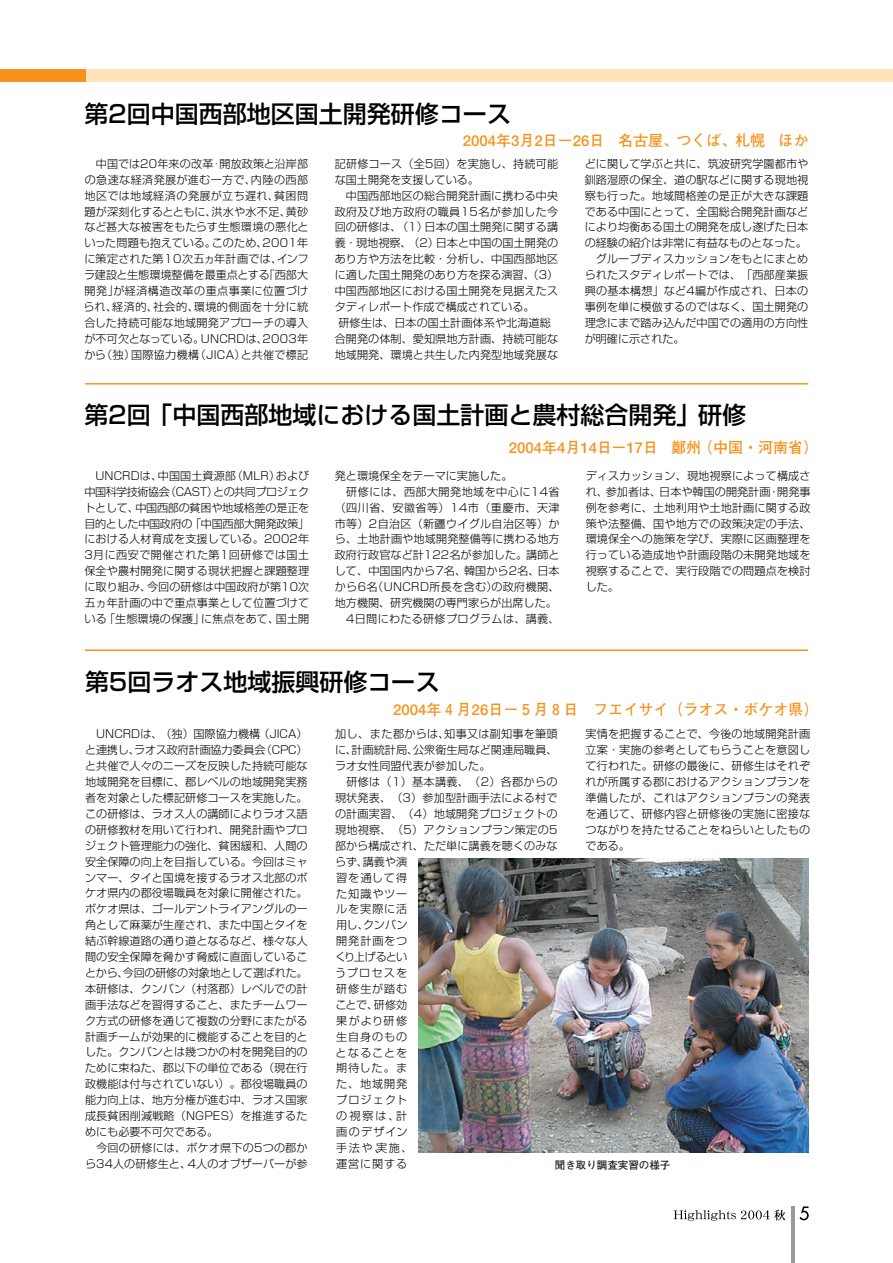
<style>
.page{position:relative;width:893px;height:1263px;background:#fff}
.page>*{position:absolute;margin:0;border:0;box-sizing:border-box;transform-origin:0 0}
.t1{font:500 24px "Shin Go";color:#000}
.t2{font:700 15px "Futo Go B101";color:#f7931d}
.t3{font:300 11.1px/15.9px "Shin Go";letter-spacing:.005em;color:#000;text-align:justify}
.t4{font:300 11.1px "Shin Go";letter-spacing:.03em;color:#000}
.t5{font:700 10.5px "Futo Go B101";color:#231f20}
</style>
<div class="page">
<div style="left:0;top:69px;width:892px;height:12px;background:#fee4b8"></div>
<hr style="left:791px;top:1206px;width:3px;height:57px;background:#999">
<div style="left:0;top:69px;width:85px;height:13px;background:#f7931d"></div>
<hr style="left:85px;top:383px;width:723px;height:2px;background:#f7931d">
<hr style="left:85px;top:649px;width:723px;height:2px;background:#f7931d">
<svg style="left:673px;top:1210px;width:112px;height:11px"></svg>
<svg style="left:799px;top:1206px;width:9px;height:14px"></svg>
<img style="left:419px;top:858px;width:389px;height:295px">
<h1 class="t1" style="left:85px;top:105px;width:428px">第2回中国西部地区国土開発研修コース</h1>
<h2 class="t2" style="left:462px;top:135px;width:347px">2004年3月2日－26日　名古屋、つくば、札幌　ほか</h2>
<p class="t3" style="left:84px;top:157px;width:226px">　中国では20年来の改革･開放政策と沿岸部の急速な経済発展が進む一方で、内陸の西部地区では地域経済の発展が立ち遅れ、貧困問題が深刻化するとともに、洪水や水不足、黄砂など甚大な被害をもたらす生態環境の悪化といった問題も抱えている。このため、2001年に策定された第10次五ヵ年計画では、インフラ建設と生態環境整備を最重点とする｢西部大開発｣が経済構造改革の重点事業に位置づけられ、経済的、社会的、環境的側面を十分に統合した持続可能な地域開発アプローチの導入が不可欠となっている。UNCRDは、2003年から（独）国際協力機構（JICA）と共催で標記</p>
<p class="t3" style="left:335px;top:157px;width:225px">記研修コース（全5回）を実施し、持続可能</p>
<p class="t3" style="left:584px;top:157px;width:225px;text-align:left">どに関して学ぶと共に、筑波研究学園都市や釧路湿原の保全、道の駅などに関する現地視察も行った。地域間格差の是正が大きな課題である中国にとって、全国総合開発計画などにより均衡ある国土の開発を成し遂げた日本の経験の紹介は非常に有益なものとなった。　グループディスカッションをもとにまとめられたスタディレポートでは、「西部産業振興の基本構想」など4編が作成され、日本の事例を単に模倣するのではなく、国土開発の理念にまで踏み込んだ中国での適用の方向性が明確に示された。</p>
<p class="t3" style="left:335px;top:173px;width:146px">な国土開発を支援している。</p>
<p class="t3" style="left:335px;top:189px;width:225px">　中国西部地区の総合開発計画に携わる中央</p>
<p class="t4" style="left:335px;top:207px;width:225px">政府及び地方政府の職員15名が参加した今</p>
<p class="t3" style="left:335px;top:221px;width:225px">回の研修は、（1）日本の国土開発に関する講</p>
<p class="t3" style="left:335px;top:237px;width:225px">義・現地視察、（2）日本と中国の国土開発の</p>
<p class="t3" style="left:335px;top:253px;width:225px">あり方や方法を比較・分析し、中国西部地区</p>
<p class="t3" style="left:335px;top:269px;width:225px">に適した国土開発のあり方を探る演習、（3）</p>
<p class="t3" style="left:335px;top:284px;width:225px">中国西部地区における国土開発を見据えたス</p>
<p class="t3" style="left:335px;top:300px;width:201px">タディレポート作成で構成されている。</p>
<p class="t3" style="left:338px;top:316px;width:214px">研修生は、日本の国土計画体系や北海道総</p>
<p class="t3" style="left:335px;top:332px;width:225px">合開発の体制、愛知県地方計画、持続可能な</p>
<p class="t3" style="left:335px;top:348px;width:225px">地域開発、環境と共生した内発型地域発展な</p>
<h1 class="t1" style="left:84px;top:406px;width:663px">第2回「中国西部地域における国土計画と農村総合開発」研修</h1>
<h2 class="t2" style="left:509px;top:441px;width:311px">2004年4月14日－17日　鄭州（中国・河南省）</h2>
<p class="t3" style="left:84px;top:469px;width:226px;text-indent:11px">UNCRDは、中国国土資源部（MLR）および中国科学技術協会（CAST）との共同プロジェクトとして、中国西部の貧困や地域格差の是正を目的とした中国政府の「中国西部大開発政策」における人材育成を支援している。2002年3月に西安で開催された第1回研修では国土保全や農村開発に関する現状把握と課題整理に取り組み、今回の研修は中国政府が第10次五ヵ年計画の中で重点事業として位置づけている「生態環境の保護」に焦点をあて、国土開</p>
<p class="t3" style="left:335px;top:469px;width:226px;text-align:left">発と環境保全をテーマに実施した。<br>　研修には、西部大開発地域を中心に14省（四川省、安徽省等）14市（重慶市、天津市等）2自治区（新疆ウイグル自治区等）から、土地計画や地域開発整備等に携わる地方政府行政官など計122名が参加した。講師として、中国国内から7名、韓国から2名、日本から6名（UNCRD所長を含む）の政府機関、地方機関、研究機関の専門家らが出席した。　4日間にわたる研修プログラムは、講義、</p>
<p class="t3" style="left:585px;top:469px;width:226px">ディスカッション、現地視察によって構成され、参加者は、日本や韓国の開発計画・開発事例を参考に、土地利用や土地計画に関する政策や法整備、国や地方での政策決定の手法、環境保全への施策を学び、実際に区画整理を行っている造成地や計画段階の未開発地域を視察することで、実行段階での問題点を検討した。</p>
<h1 class="t1" style="left:85px;top:673px;width:356px">第5回ラオス地域振興研修コース</h1>
<h2 class="t2" style="left:393px;top:704px;width:426px">2004年４月26日ー５月８日　フエイサイ（ラオス・ボケオ県）</h2>
<p class="t3" style="left:85px;top:728px;width:224px;text-align:left">　UNCRDは、（独）国際協力機構（JICA）と連携し、ラオス政府計画協力委員会（CPC）と共催で人々のニーズを反映した持続可能な地域開発を目標に、郡レベルの地域開発実務者を対象とした標記研修コースを実施した。この研修は、ラオス人の講師によりラオス語の研修教材を用いて行われ、開発計画やプロジェクト管理能力の強化、貧困緩和、人間の安全保障の向上を目指している。今回はミャンマー、タイと国境を接するラオス北部のボケオ県内の郡役場職員を対象に開催された。ボケオ県は、ゴールデントライアングルの一角として麻薬が生産され、また中国とタイを結ぶ幹線道路の通り道となるなど、様々な人間の安全保障を脅かす脅威に直面していることから、今回の研修の対象地として選ばれた。本研修は、クンバン（村落郡）レベルでの計画手法などを習得すること、またチームワーク方式の研修を通じて複数の分野にまたがる計画チームが効果的に機能することを目的とした。クンバンとは幾つかの村を開発目的のために束ねた、郡以下の単位である（現在行政機能は付与されていない）。郡役場職員の能力向上は、地方分権が進む中、ラオス国家成長貧困削減戦略（NGPES）を推進するためにも必要不可欠である。<br>　今回の研修には、ボケオ県下の5つの郡から34人の研修生と、4人のオブザーバーが参</p>
<p class="t3" style="left:335px;top:728px;width:224px;text-align:left">加し、また郡からは、知事又は副知事を筆頭に、計画統計局、公衆衛生局など関連局職員、ラオ女性同盟代表が参加した。<br>　研修は（1）基本講義、（2）各郡からの現状発表、（3）参加型計画手法による村での計画実習、（4）地域開発プロジェクトの現地視察、（5）アクションプラン策定の5部から構成され、ただ単に講義を聴くのみならず、講義や演<br>習を通して得<br>た知識やツー<br>ルを実際に活<br>用し、クンバン<br>開発計画をつ<br>くり上げるとい<br>うプロセスを<br>研修生が踏む<br>ことで、研修効<br>果がより研修<br>生自身のもの<br>となることを<br>期待した。ま<br>た、地域開発<br>プロジェクト<br>の視察は、計<br>画のデザイン<br>手法や、実施、<br>運営に関する</p>
<p class="t3" style="left:585px;top:728px;width:226px">実情を把握することで、今後の地域開発計画立案・実施の参考としてもらうことを意図して行われた。研修の最後に、研修生はそれぞれが所属する郡におけるアクションプランを準備したが、これはアクションプランの発表を通じて、研修内容と研修後の実施に密接なつながりを持たせることをねらいとしたものである。</p>
<p class="t5" style="left:555px;top:1162px;width:117px">聞き取り調査実習の様子</p>
</div>
